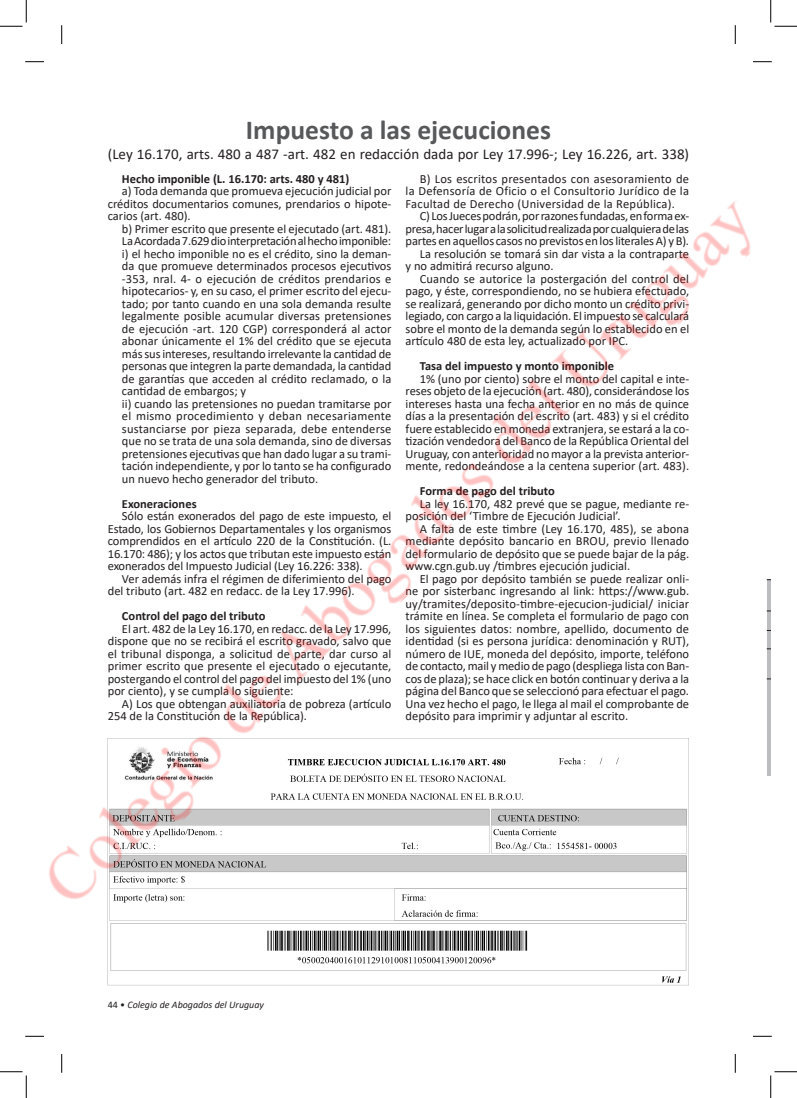
<style>
.page{position:relative;width:797px;height:1098px;background:#fff}
.page>*{position:absolute;margin:0;border:0;box-sizing:border-box;transform-origin:0 0}
.t1{font:700 27.5px "Calibri";color:#57585a}
.t2{font:15px "Calibri";color:#231f20}
.t3{font:12.5px/12.5px "Calibri";color:#231f20;text-align:justify}
.t4{font:700 12.5px "Calibri";color:#231f20}
.t5{font:12.5px "Calibri";letter-spacing:-.02em;color:#231f20}
.t6{font:italic 10px "Calibri";color:#231f20}
.s1{font-style:normal}
</style>
<div class="page">
<hr style="left:766px;top:579px;width:4px;height:197px;background:#bcbdc0">
<img style="left:107px;top:918px;width:581px;height:68px">
<svg style="left:25px;top:61px;width:19px;height:1px"></svg>
<svg style="left:753px;top:61px;width:18px;height:1px"></svg>
<svg style="left:25px;top:1035px;width:19px;height:2px"></svg>
<svg style="left:753px;top:1035px;width:18px;height:2px"></svg>
<svg style="left:61px;top:25px;width:1px;height:19px"></svg>
<svg style="left:61px;top:1054px;width:1px;height:19px"></svg>
<svg style="left:734px;top:25px;width:2px;height:19px"></svg>
<svg style="left:734px;top:1054px;width:2px;height:19px"></svg>
<svg style="left:0;top:0;width:27px;height:27px"></svg>
<svg style="left:0;top:1071px;width:27px;height:27px"></svg>
<svg style="left:770px;top:0;width:27px;height:27px"></svg>
<svg style="left:770px;top:1071px;width:27px;height:27px"></svg>
<img style="left:49px;top:200px;width:719px;height:718px">
<h1 class="t1" style="left:246px;top:111px;width:306px">Impuesto a las ejecuciones</h1>
<p class="t2" style="left:108px;top:143px;width:583px">(Ley 16.170, arts. 480 a 487 -art. 482 en redacción dada por Ley 17.996-; Ley 16.226, art. 338)</p>
<p class="t4" style="left:122px;top:170px;width:229px">Hecho imponible (L. 16.170: arts. 480 y 481)</p>
<p class="t3" style="left:108px;top:185px;width:285px;text-indent:14px">a) Toda demanda que promueva ejecución judicial por créditos documentarios comunes, prendarios o hipote&shy;carios (art. 480).</p>
<p class="t3" style="left:122px;top:222px;width:271px;text-align:left">b) Primer escrito que presente el ejecutado (art. 481).<br>La Acordada 7.629 dio interpretación al hecho imponible: i) el hecho imponible no es el crédito, sino la deman&shy;da que promueve determinados procesos ejecutivos -353, nral. 4- o ejecución de créditos prendarios e hipotecarios- y, en su caso, el primer escrito del ejecu&shy;tado; por tanto cuando en una sola demanda resulte legalmente posible acumular diversas pretensiones de ejecución -art. 120 CGP) corresponderá al actor abonar únicamente el 1% del crédito que se ejecuta más sus intereses, resultando irrelevante la cantidad de personas que integren la parte demandada, la cantidad de garantías que acceden al crédito reclamado, o la cantidad de embargos; y<br>ii) cuando las pretensiones no puedan tramitarse por el mismo procedimiento y deban necesariamente sustanciarse por pieza separada, debe entenderse que no se trata de una sola demanda, sino de diversas pretensiones ejecutivas que han dado lugar a su trami&shy;tación independiente, y por lo tanto se ha configurado un nuevo hecho generador del tributo.</p>
<p class="t4" style="left:122px;top:495px;width:76px">Exoneraciones</p>
<p class="t3" style="left:108px;top:510px;width:285px;text-indent:14px">Sólo están exonerados del pago de este impuesto, el Estado, los Gobiernos Departamentales y los organismos comprendidos en el artículo 220 de la Constitución. (L.<br>16.170: 486); y los actos que tributan este impuesto están exonerados del Impuesto Judicial (Ley 16.226: 338).</p>
<p class="t3" style="left:108px;top:572px;width:285px;text-indent:14px">Ver además infra el régimen de diferimiento del pago del tributo (art. 482 en redacc. de la Ley 17.996).</p>
<p class="t4" style="left:122px;top:607px;width:145px">Control del pago del tributo</p>
<p class="t3" style="left:108px;top:622px;width:285px;text-indent:14px">El art. 482 de la Ley 16.170, en redacc. de la Ley 17.996, dispone que no se recibirá el escrito gravado, salvo que el tribunal disponga, a solicitud de parte, dar curso al primer escrito que presente el ejecutado o ejecutante, postergando el control del pago del impuesto del 1% (uno por ciento), y se cumpla lo siguiente:</p>
<p class="t3" style="left:108px;top:697px;width:285px;text-indent:14px">A) Los que obtengan auxiliatoria de pobreza (artículo<br>254 de la Constitución de la República).</p>
<p class="t3" style="left:405px;top:172px;width:285px;text-indent:14px">B) Los escritos presentados con asesoramiento de la Defensoría de Oficio o el Consultorio Jurídico de la Facultad de Derecho (Universidad de la República).</p>
<p class="t3" style="left:420px;top:210px;width:271px">C) Los Jueces podrán, por razones fundadas, en forma ex-</p>
<p class="t5" style="left:405px;top:220px;width:285px">presa, hacer lugar a la solicitud realizada por cualquiera de las</p>
<p class="t3" style="left:405px;top:235px;width:285px">partes en aquellos casos no previstos en los literales A) y B).</p>
<p class="t3" style="left:420px;top:247px;width:271px">La resolución se tomará sin dar vista a la contraparte</p>
<p class="t3" style="left:405px;top:260px;width:150px">y no admitirá recurso alguno.</p>
<p class="t3" style="left:420px;top:272px;width:271px">Cuando se autorice la postergación del control del</p>
<p class="t3" style="left:405px;top:285px;width:285px">pago, y éste, correspondiendo, no se hubiera efectuado,</p>
<p class="t3" style="left:405px;top:297px;width:285px">se realizará, generando por dicho monto un crédito privi-</p>
<p class="t3" style="left:405px;top:310px;width:285px">legiado, con cargo a la liquidación. El impuesto se calculará</p>
<p class="t3" style="left:405px;top:322px;width:285px">sobre el monto de la demanda según lo establecido en el</p>
<p class="t3" style="left:405px;top:335px;width:224px">artículo 480 de esta ley, actualizado por IPC.</p>
<p class="t4" style="left:420px;top:357px;width:196px">Tasa del impuesto y monto imponible</p>
<p class="t3" style="left:405px;top:372px;width:285px;text-indent:14px">1% (uno por ciento) sobre el monto del capital e inte&shy;reses objeto de la ejecución (art. 480), considerándose los intereses hasta una fecha anterior en no más de quince días a la presentación del escrito (art. 483) y si el crédito fuere establecido en moneda extranjera, se estará a la co&shy;tización vendedora del Banco de la República Oriental del Uruguay, con anterioridad no mayor a la prevista anterior&shy;mente, redondeándose a la centena superior (art. 483).</p>
<p class="t4" style="left:420px;top:482px;width:137px">Forma de pago del tributo</p>
<p class="t3" style="left:405px;top:497px;width:285px;text-indent:14px">La ley 16.170, 482 prevé que se pague, mediante re&shy;posición del ‘Timbre de Ejecución Judicial’.</p>
<p class="t3" style="left:405px;top:522px;width:285px;text-indent:14px">A falta de este timbre (Ley 16.170, 485), se abona mediante depósito bancario en BROU, previo llenado del formulario de depósito que se puede bajar de la pág. www.cgn.gub.uy /timbres ejecución judicial.</p>
<p class="t3" style="left:405px;top:572px;width:285px;text-indent:14px">El pago por depósito también se puede realizar onli&shy;ne por sisterbanc ingresando al link: https://www.gub. uy/tramites/deposito-timbre-ejecucion-judicial/ iniciar trámite en línea. Se completa el formulario de pago con los siguientes datos: nombre, apellido, documento de identidad (si es persona jurídica: denominación y RUT), número de IUE, moneda del depósito, importe, teléfono de contacto, mail y medio de pago (despliega lista con Ban&shy;cos de plaza); se hace click en botón continuar y deriva a la página del Banco que se seleccionó para efectuar el pago.<br>Una vez hecho el pago, le llega al mail el comprobante de depósito para imprimir y adjuntar al escrito.</p>
<p class="t6" style="left:108px;top:998px;width:158px"><span class="s1">44 •</span> Colegio de Abogados del Uruguay</p>
</div>
